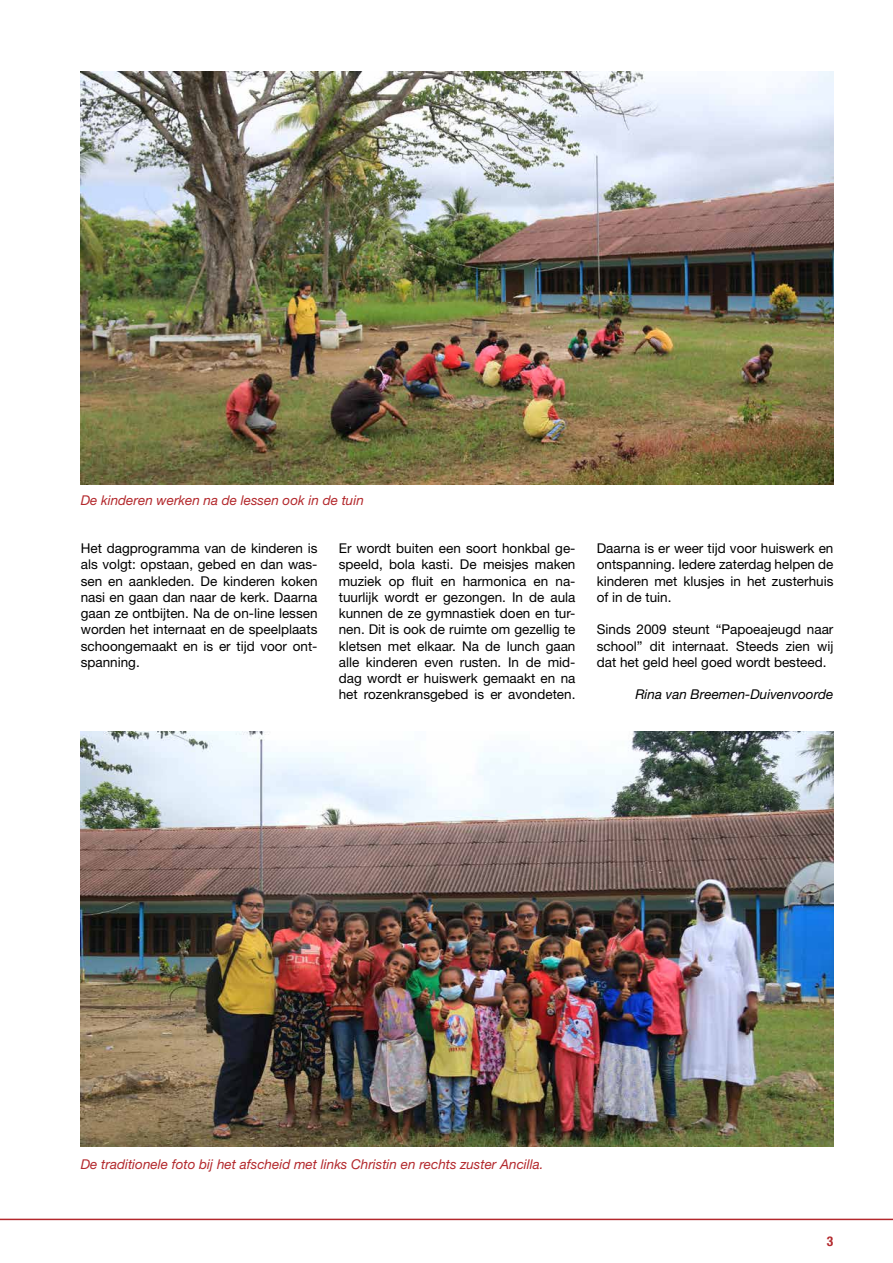
<style>
.page{position:relative;width:893px;height:1263px;background:#fff}
.page>*{position:absolute;margin:0;border:0;box-sizing:border-box;transform-origin:0 0}
.t1{font:13.5px/16.2px "Helvetica Neue";color:#000;text-align:justify}
.t2{font:italic 13.5px "Helvetica Neue";color:#b3282c}
.t3{font:italic 13.5px "Helvetica Neue";color:#000}
.t4{font:700 condensed 13.5px "Helvetica Neue";color:#b3282c}
</style>
<div class="page">
<img style="left:81px;top:72px;width:752px;height:412px">
<img style="left:81px;top:731px;width:752px;height:416px">
<hr style="left:0;top:1219px;width:893px;height:1px;background:#b3282c">
<p class="t2" style="left:81px;top:492px;width:285px">De kinderen werken na de lessen ook in de tuin</p>
<p class="t1" style="left:81px;top:540px;width:238px">Het dagprogramma van de kinderen is als volgt: opstaan, gebed en dan was&shy;sen en aankleden. De kinderen koken nasi en gaan dan naar de kerk. Daarna gaan ze ontbijten. Na de on-line lessen worden het internaat en de speelplaats schoongemaakt en is er tijd voor ont&shy;spanning.</p>
<p class="t1" style="left:339px;top:540px;width:238px">Er wordt buiten een soort honkbal ge&shy;speeld, bola kasti. De meisjes maken muziek op fluit en harmonica en na&shy;tuurlijk wordt er gezongen. In de aula kunnen de ze gymnastiek doen en tur&shy;nen. Dit is ook de ruimte om gezellig te kletsen met elkaar. Na de lunch gaan alle kinderen even rusten. In de mid&shy;dag wordt er huiswerk gemaakt en na het rozenkransgebed is er avondeten.</p>
<p class="t1" style="left:597px;top:540px;width:238px">Daarna is er weer tijd voor huiswerk en ontspanning. Iedere zaterdag helpen de kinderen met klusjes in het zusterhuis of in de tuin.</p>
<p class="t1" style="left:597px;top:621px;width:238px">Sinds 2009 steunt “Papoeajeugd naar school” dit internaat. Steeds zien wij dat het geld heel goed wordt besteed.</p>
<p class="t3" style="left:635px;top:686px;width:200px">Rina van Breemen-Duivenvoorde</p>
<p class="t2" style="left:81px;top:1156px;width:464px">De traditionele foto bij het afscheid met links Christin en rechts zuster Ancilla.</p>
<p class="t4" style="left:827px;top:1233px;width:8px">3</p>
</div>
